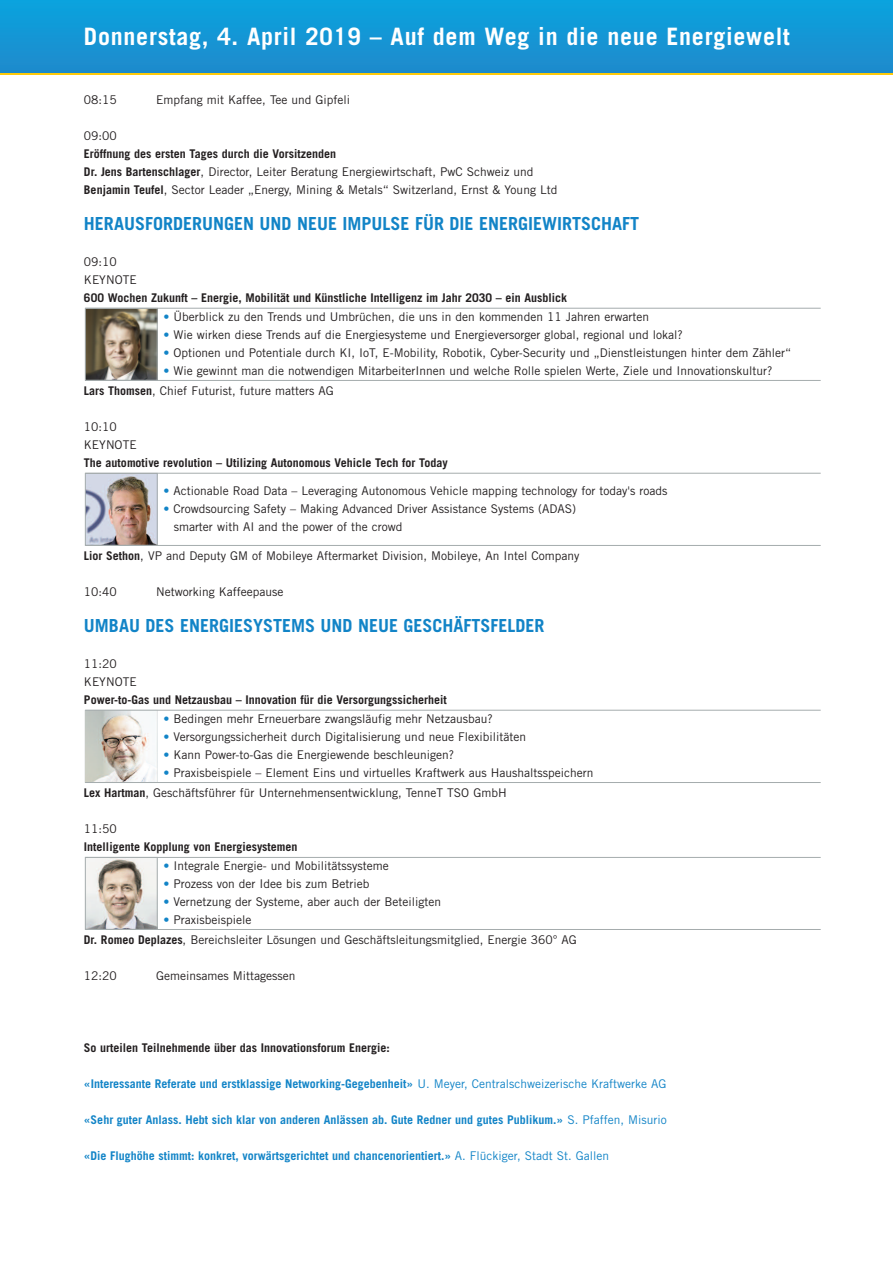
<style>
.page{position:relative;width:893px;height:1263px;background:#fff}
.page>*{position:absolute;margin:0;border:0;box-sizing:border-box;transform-origin:0 0}
.t1{font:700 24px "Trade Gothic";letter-spacing:.03em;color:#fff}
.t2{font:700 18px "Trade Gothic";color:#1284c7}
.t3{font:12px/18px "Trade Gothic";color:#231f20}
.t4{font:700 12px "Trade Gothic";color:#231f20}
.t5{font:700 12px "Trade Gothic";color:#1284c7}
.s1{font-weight:700}
.s2{color:#1284c7}
.s3{font-weight:400}
</style>
<div class="page">
<div style="left:0;top:39px;width:893px;height:36px;background:linear-gradient(to right,#feca0a,#feca0a)"></div>
<img style="left:87px;top:310px;width:68px;height:68px">
<div style="left:85px;top:308px;width:72px;height:72px;border:1px solid #a5acad"></div>
<hr style="left:85px;top:308px;width:736px;height:1px;background:#a5acad">
<hr style="left:85px;top:380px;width:736px;height:1px;background:#a5acad">
<img style="left:87px;top:475px;width:68px;height:68px">
<div style="left:85px;top:473px;width:72px;height:72px;border:1px solid #a5acad"></div>
<img style="left:86px;top:711px;width:71px;height:71px">
<hr style="left:85px;top:473px;width:736px;height:1px;background:#a5acad">
<hr style="left:85px;top:710px;width:736px;height:1px;background:#a5acad">
<hr style="left:85px;top:545px;width:736px;height:1px;background:#a5acad">
<hr style="left:85px;top:782px;width:736px;height:1px;background:#a5acad">
<div style="left:0;top:0;width:893px;height:72px;background:#1496d5"></div>
<img style="left:87px;top:859px;width:68px;height:68px">
<div style="left:85px;top:857px;width:72px;height:72px;border:1px solid #a5acad"></div>
<hr style="left:85px;top:929px;width:736px;height:1px;background:#a5acad">
<hr style="left:85px;top:857px;width:736px;height:1px;background:#a5acad">
<h1 class="t1" style="left:84px;top:22px;width:707px">Donnerstag, 4. April 2019 – Auf dem Weg in die neue Energiewelt</h1>
<p class="t3" style="left:84px;top:90px;width:34px">08:15</p>
<p class="t3" style="left:156px;top:90px;width:196px">Empfang mit Kaffee, Tee und Gipfeli</p>
<p class="t3" style="left:84px;top:126px;width:34px">09:00</p>
<p class="t3" style="left:84px;top:144px;width:475px"><span class="s1">Eröffnung des ersten Tages durch die Vorsitzenden<br>Dr. Jens Bartenschlager</span>, Director, Leiter Beratung Energiewirtschaft, PwC Schweiz und<br><span class="s1">Benjamin Teufel</span>, Sector Leader „Energy, Mining &amp; Metals“ Switzerland, Ernst &amp; Young Ltd</p>
<h2 class="t2" style="left:84px;top:212px;width:557px">HERAUSFORDERUNGEN UND NEUE IMPULSE FÜR DIE ENERGIEWIRTSCHAFT</h2>
<p class="t3" style="left:84px;top:252px;width:54px">09:10<br>KEYNOTE</p>
<p class="t4" style="left:84px;top:290px;width:485px">600 Wochen Zukunft – Energie, Mobilität und Künstliche Intelligenz im Jahr 2030 – ein Ausblick</p>
<p class="t3" style="left:163px;top:308px;width:487px"><span class="s2">•</span> Überblick zu den Trends und Umbrüchen, die uns in den kommenden 11 Jahren erwarten</p>
<p class="t3" style="left:163px;top:326px;width:521px"><span class="s2">•</span> Wie wirken diese Trends auf die Energiesysteme und Energieversorger global, regional und lokal?</p>
<p class="t3" style="left:163px;top:344px;width:629px"><span class="s2">•</span> Optionen und Potentiale durch KI, IoT, E-Mobility, Robotik, Cyber-Security und „Dienstleistungen hinter dem Zähler“</p>
<p class="t3" style="left:84px;top:361px;width:690px;line-height:19.5px;text-indent:79px"><span class="s2">•</span> Wie gewinnt man die notwendigen MitarbeiterInnen und welche Rolle spielen Werte, Ziele und Innovationskultur?<br><span class="s1">Lars Thomsen</span>, Chief Futurist, future matters AG</p>
<p class="t3" style="left:84px;top:417px;width:54px">10:10<br>KEYNOTE</p>
<p class="t4" style="left:84px;top:455px;width:365px">The automotive revolution – Utilizing Autonomous Vehicle Tech for Today</p>
<p class="t3" style="left:163px;top:482px;width:506px"><span class="s2">•</span> Actionable Road Data – Leveraging Autonomous Vehicle mapping technology for today's roads</p>
<p class="t3" style="left:174px;top:500px;width:404px;text-indent:-10px"><span class="s2">•</span> Crowdsourcing Safety – Making Advanced Driver Assistance Systems (ADAS) smarter with AI and the power of the crowd</p>
<p class="t3" style="left:84px;top:546px;width:497px"><span class="s1">Lior Sethon</span>, VP and Deputy GM of Mobileye Aftermarket Division, Mobileye, An Intel Company</p>
<p class="t3" style="left:84px;top:582px;width:34px">10:40</p>
<p class="t3" style="left:156px;top:582px;width:129px">Networking Kaffeepause</p>
<h2 class="t2" style="left:84px;top:614px;width:462px">UMBAU DES ENERGIESYSTEMS UND NEUE GESCHÄFTSFELDER</h2>
<p class="t3" style="left:84px;top:654px;width:54px">11:20<br>KEYNOTE</p>
<p class="t4" style="left:84px;top:692px;width:364px">Power-to-Gas und Netzausbau – Innovation für die Versorgungssicherheit</p>
<p class="t3" style="left:163px;top:710px;width:331px"><span class="s2">•</span> Bedingen mehr Erneuerbare zwangsläufig mehr Netzausbau?</p>
<p class="t3" style="left:163px;top:728px;width:364px"><span class="s2">•</span> Versorgungssicherheit durch Digitalisierung und neue Flexibilitäten</p>
<p class="t3" style="left:163px;top:746px;width:292px"><span class="s2">•</span> Kann Power-to-Gas die Energiewende beschleunigen?</p>
<p class="t3" style="left:84px;top:763px;width:511px;line-height:19.5px;text-indent:79px"><span class="s2">•</span> Praxisbeispiele – Element Eins und virtuelles Kraftwerk aus Haushaltsspeichern<br><span class="s1">Lex Hartman</span>, Geschäftsführer für Unternehmensentwicklung, TenneT TSO GmbH</p>
<p class="t3" style="left:84px;top:819px;width:34px">11:50</p>
<p class="t4" style="left:84px;top:839px;width:215px">Intelligente Kopplung von Energiesystemen</p>
<p class="t3" style="left:163px;top:857px;width:227px"><span class="s2">•</span> Integrale Energie- und Mobilitätssysteme</p>
<p class="t3" style="left:163px;top:875px;width:208px"><span class="s2">•</span> Prozess von der Idee bis zum Betrieb</p>
<p class="t3" style="left:163px;top:893px;width:279px"><span class="s2">•</span> Vernetzung der Systeme, aber auch der Beteiligten</p>
<p class="t3" style="left:84px;top:910px;width:494px;line-height:19.5px;text-indent:79px"><span class="s2">•</span> Praxisbeispiele<br><span class="s1">Dr. Romeo Deplazes</span>, Bereichsleiter Lösungen und Geschäftsleitungsmitglied, Energie 360° AG</p>
<p class="t3" style="left:84px;top:966px;width:34px">12:20</p>
<p class="t3" style="left:156px;top:966px;width:141px">Gemeinsames Mittagessen</p>
<p class="t4" style="left:84px;top:1040px;width:307px">So urteilen Teilnehmende über das Innovationsforum Energie:</p>
<p class="t5" style="left:84px;top:1076px;width:584px">«Interessante Referate und erstklassige Networking-Gegebenheit» <span class="s3">U. Meyer, Centralschweizerische Kraftwerke AG</span></p>
<p class="t5" style="left:84px;top:1112px;width:584px">«Sehr guter Anlass. Hebt sich klar von anderen Anlässen ab. Gute Redner und gutes Publikum.» <span class="s3">S. Pfaffen, Misurio</span></p>
<p class="t5" style="left:84px;top:1148px;width:527px">«Die Flughöhe stimmt: konkret, vorwärtsgerichtet und chancenorientiert.» <span class="s3">A. Flückiger, Stadt St. Gallen</span></p>
</div>
